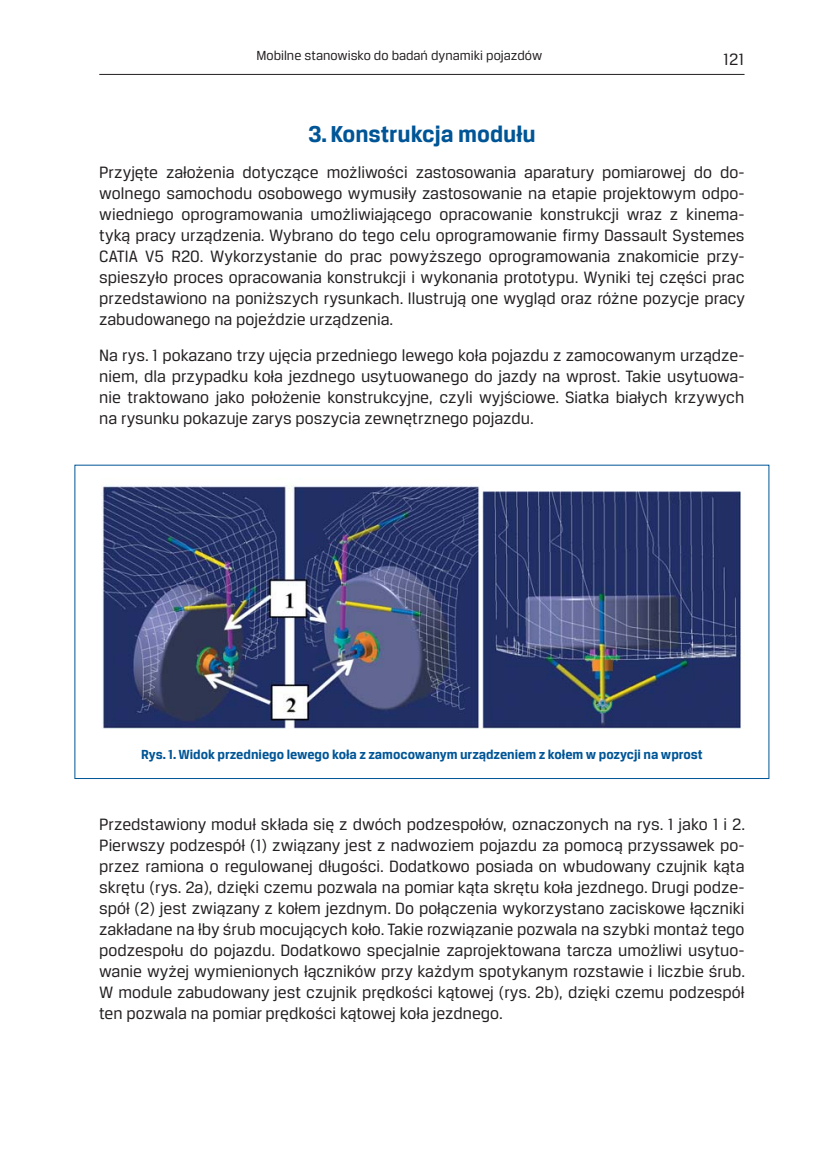
<style>
.page{position:relative;width:819px;height:1161px;background:#fff}
.page>*{position:absolute;margin:0;border:0;box-sizing:border-box;transform-origin:0 0}
.t1{font:700 24.5px "Breuer Text";color:#005596}
.t2{font:17.5px/21px "Breuer Text";color:#231f20;text-align:justify}
.t3{font:700 14px "Breuer Text";color:#005596}
.t4{font:14px "Breuer Text";color:#231f20}
</style>
<div class="page">
<hr style="left:99px;top:74px;width:645px;height:1px;background:#231f20">
<img style="left:102px;top:485px;width:642px;height:243px">
<p class="t4" style="left:256px;top:50px;width:287px">Mobilne stanowisko do badań dynamiki pojazdów</p>
<p class="t2" style="left:723px;top:51px;width:23px">121</p>
<h1 class="t1" style="left:308px;top:125px;width:229px">3. Konstrukcja modułu</h1>
<p class="t2" style="left:99px;top:164px;width:647px">Przyjęte założenia dotyczące możliwości zastosowania aparatury pomiarowej do do&shy;wolnego samochodu osobowego wymusiły zastosowanie na etapie projektowym odpo&shy;wiedniego oprogramowania umożliwiającego opracowanie konstrukcji wraz z kinema&shy;tyką pracy urządzenia. Wybrano do tego celu oprogramowanie firmy Dassault Systemes CATIA V5 R20. Wykorzystanie do prac powyższego oprogramowania znakomicie przy&shy;spieszyło proces opracowania konstrukcji i wykonania prototypu. Wyniki tej części prac przedstawiono na poniższych rysunkach. Ilustrują one wygląd oraz różne pozycje pracy zabudowanego na pojeździe urządzenia.</p>
<p class="t2" style="left:99px;top:347px;width:646px">Na rys. 1 pokazano trzy ujęcia przedniego lewego koła pojazdu z zamocowanym urządze&shy;niem, dla przypadku koła jezdnego usytuowanego do jazdy na wprost. Takie usytuowa&shy;nie traktowano jako położenie konstrukcyjne, czyli wyjściowe. Siatka białych krzywych na rysunku pokazuje zarys poszycia zewnętrznego pojazdu.</p>
<p class="t3" style="left:141px;top:749px;width:563px">Rys. 1. Widok przedniego lewego koła z zamocowanym urządzeniem z kołem w pozycji na wprost</p>
<p class="t2" style="left:99px;top:816px;width:647px">Przedstawiony moduł składa się z dwóch podzespołów, oznaczonych na rys. 1 jako 1 i 2.<br>Pierwszy podzespół (1) związany jest z nadwoziem pojazdu za pomocą przyssawek po&shy;przez ramiona o regulowanej długości. Dodatkowo posiada on wbudowany czujnik kąta skrętu (rys. 2a), dzięki czemu pozwala na pomiar kąta skrętu koła jezdnego. Drugi podze&shy;spół (2) jest związany z kołem jezdnym. Do połączenia wykorzystano zaciskowe łączniki zakładane na łby śrub mocujących koło. Takie rozwiązanie pozwala na szybki montaż tego podzespołu do pojazdu. Dodatkowo specjalnie zaprojektowana tarcza umożliwi usytuo&shy;wanie wyżej wymienionych łączników przy każdym spotykanym rozstawie i liczbie śrub.<br>W module zabudowany jest czujnik prędkości kątowej (rys. 2b), dzięki czemu podzespół ten pozwala na pomiar prędkości kątowej koła jezdnego.</p>
</div>
